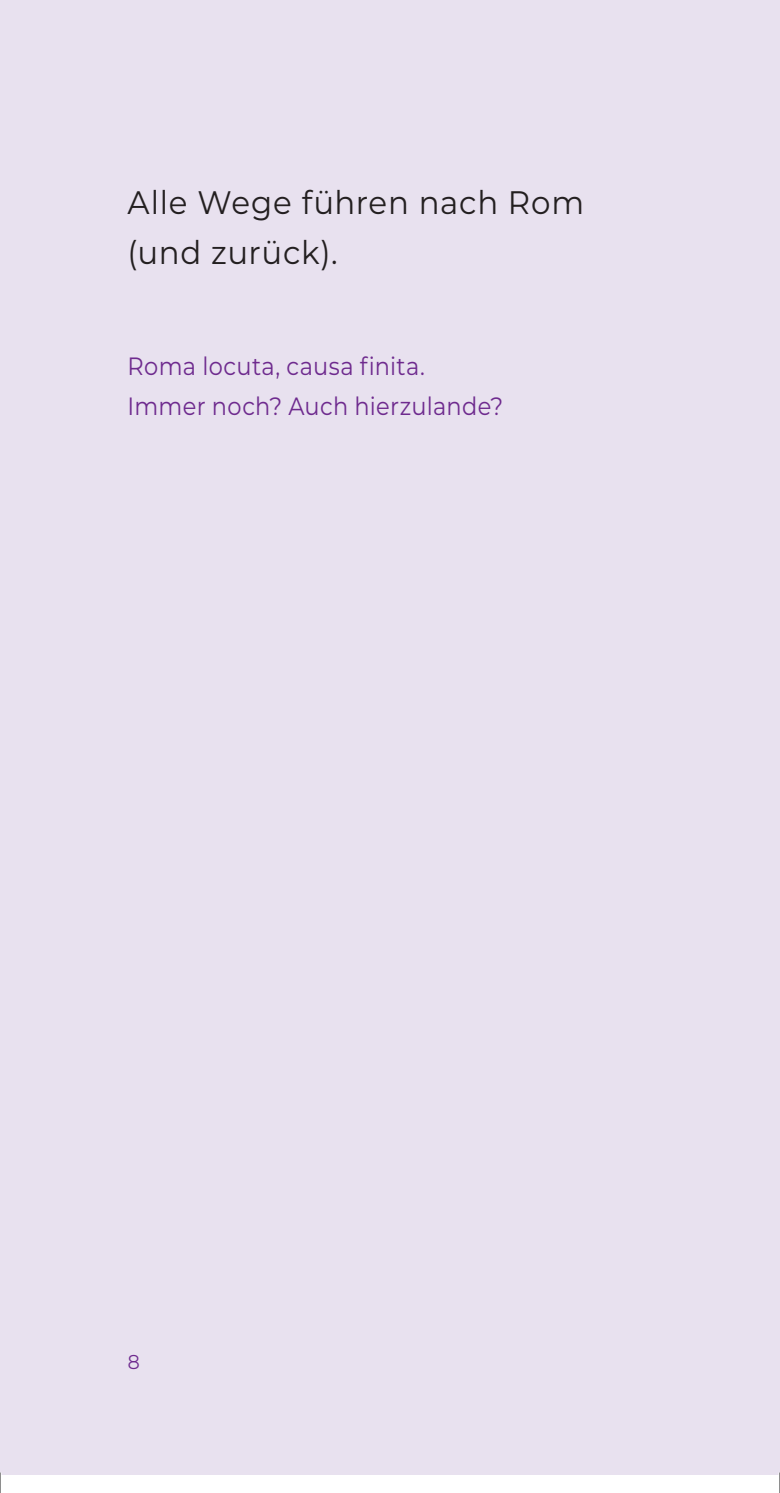
<style>
.page{position:relative;width:780px;height:1493px;background:#fff}
.page>*{position:absolute;margin:0;border:0;box-sizing:border-box;transform-origin:0 0}
.t1{font:32.5px/50px "Montserrat";letter-spacing:.02em;color:#231f20;scale:.95 1}
.t2{font:25px/40px "Montserrat";letter-spacing:.015em;color:#6e2a8e;scale:.9 1}
.t3{font:20px "Montserrat";color:#6e2a8e;scale:.9 1}
</style>
<div class="page">
<div style="left:0;top:0;width:779px;height:1474px;background:#e8e1ef"></div>
<hr style="left:0;top:1472px;width:2px;height:20px;background:#fff">
<svg style="left:0;top:1472px;width:1px;height:20px"></svg>
<svg style="left:778px;top:1472px;width:2px;height:20px"></svg>
<h1 class="t1" style="left:128px;top:176px;width:482px">Alle Wege führen nach Rom (und zurück).</h1>
<p class="t2" style="left:128px;top:345px;width:419px">Roma locuta, causa finita.<br>Immer noch? Auch hierzulande?</p>
<p class="t3" style="left:128px;top:1348px;width:16px">8</p>
</div>
